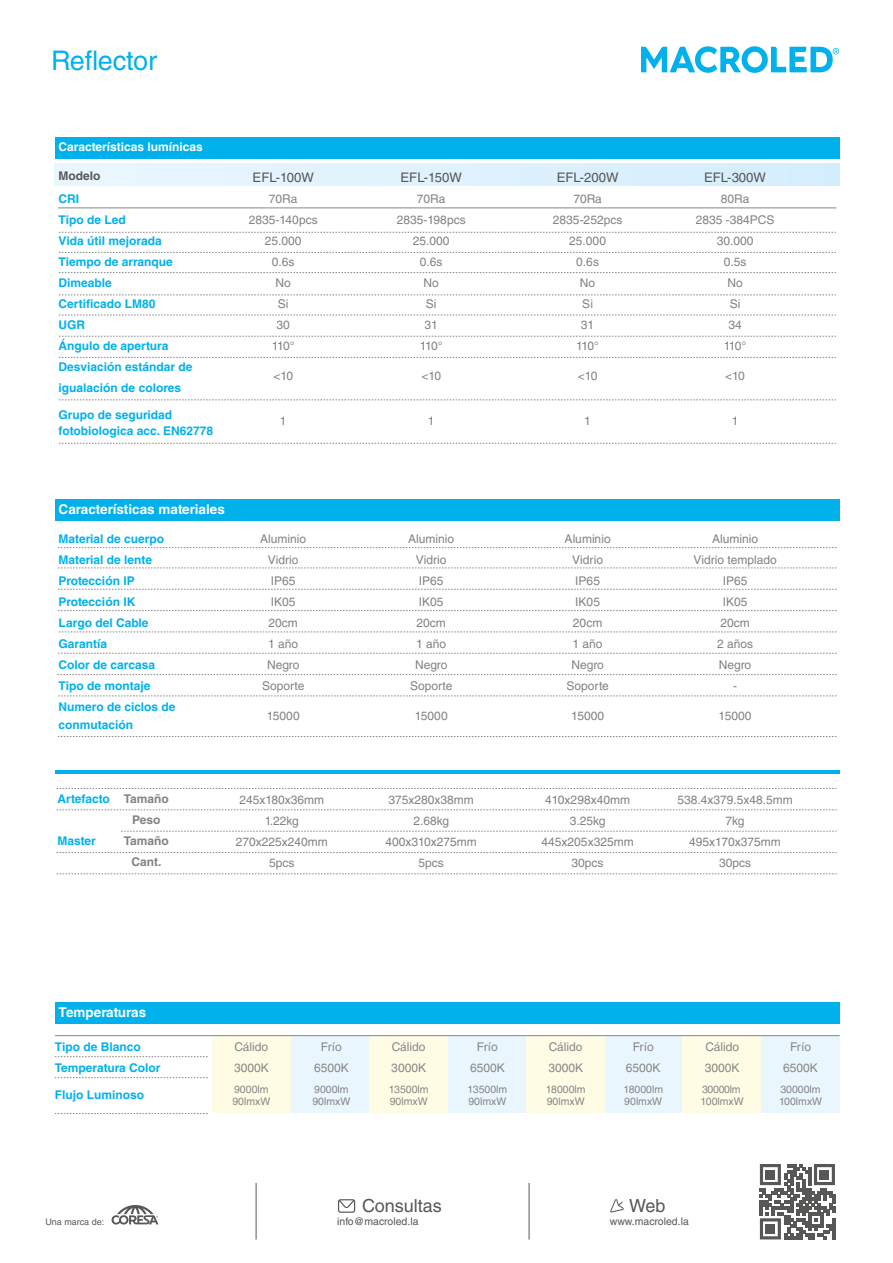
<style>
.page{position:relative;width:893px;height:1263px;background:#fff}
.page>*{position:absolute;margin:0;border:0;box-sizing:border-box;transform-origin:0 0}
.t1{font:27px "Helvetica LT Std";color:#00b1eb}
.t2{font:18px "Helvetica LT Std";color:#575756}
.t3{font:700 13.5px "Helvetica LT Std";color:#fff}
.t4{font:13.2px "Helvetica LT Std";color:#575756}
.t5{font:12px/21px "Helvetica LT Std";color:#808285;text-align:center}
.t6{font:700 12px/21px "Helvetica LT Std";color:#00b1eb}
.t7{font:12px/21px "Helvetica LT Std";color:#878787}
.t8{font:700 12px "Helvetica LT Std";color:#fff}
.t9{font:700 12px/21px "Helvetica LT Std";color:#808285;text-align:center}
.t10{font:700 12px "Helvetica LT Std";color:#575756}
.t11{font:10.5px/12px "Helvetica LT Std";color:#878787}
.t12{font:10.5px "Helvetica LT Std";color:#575756}
.t13{font:10.5px/12px "Helvetica LT Std";letter-spacing:-.03em;color:#878787}
.t14{font:9px "Helvetica LT Std";color:#575756}
</style>
<div class="page">
<div style="left:291px;top:1035px;width:78px;height:78px;background:#eaf6fe"></div>
<div style="left:448px;top:1035px;width:79px;height:78px;background:#eaf6fe"></div>
<div style="left:605px;top:1035px;width:78px;height:78px;background:#eaf6fe"></div>
<div style="left:761px;top:1035px;width:79px;height:78px;background:#eaf6fe"></div>
<div style="left:212px;top:1035px;width:79px;height:78px;background:#fffce5"></div>
<div style="left:369px;top:1035px;width:79px;height:78px;background:#fffce5"></div>
<div style="left:526px;top:1035px;width:79px;height:78px;background:#fffce5"></div>
<div style="left:682px;top:1035px;width:79px;height:78px;background:#fffce5"></div>
<svg style="left:55px;top:1056px;width:153px;height:1px"></svg>
<svg style="left:55px;top:1077px;width:153px;height:1px"></svg>
<svg style="left:55px;top:1113px;width:153px;height:1px"></svg>
<div style="left:55px;top:1002px;width:785px;height:22px;background:#00b1eb"></div>
<div style="left:55px;top:137px;width:785px;height:22px;background:#00b1eb"></div>
<hr style="left:58px;top:208px;width:778px;height:1px;background:#878787">
<svg style="left:57px;top:185px;width:779px;height:1px"></svg>
<svg style="left:59px;top:232px;width:777px;height:1px"></svg>
<svg style="left:59px;top:295px;width:777px;height:1px"></svg>
<svg style="left:59px;top:357px;width:777px;height:1px"></svg>
<svg style="left:59px;top:252px;width:777px;height:1px"></svg>
<svg style="left:59px;top:315px;width:777px;height:1px"></svg>
<svg style="left:59px;top:400px;width:777px;height:1px"></svg>
<svg style="left:59px;top:272px;width:777px;height:1px"></svg>
<svg style="left:59px;top:336px;width:777px;height:1px"></svg>
<div style="left:55px;top:163px;width:785px;height:22px;background:#e0f2fd"></div>
<svg style="left:57px;top:788px;width:779px;height:1px"></svg>
<svg style="left:57px;top:809px;width:779px;height:1px"></svg>
<svg style="left:121px;top:831px;width:715px;height:1px"></svg>
<svg style="left:57px;top:852px;width:779px;height:1px"></svg>
<svg style="left:58px;top:547px;width:778px;height:1px"></svg>
<svg style="left:57px;top:873px;width:779px;height:1px"></svg>
<div style="left:55px;top:499px;width:785px;height:22px;background:#00b1eb"></div>
<hr style="left:55px;top:771px;width:785px;height:3px;background:#00b1eb">
<hr style="left:55px;top:1035px;width:785px;height:1px;background:#878787">
<svg style="left:610px;top:1199px;width:14px;height:13px"></svg>
<svg style="left:112px;top:1205px;width:46px;height:19px"></svg>
<hr style="left:529px;top:1183px;width:1px;height:56px;background:#575756">
<hr style="left:256px;top:1183px;width:1px;height:56px;background:#575756">
<svg style="left:338px;top:1199px;width:17px;height:14px"></svg>
<svg style="left:760px;top:1164px;width:75px;height:75px"></svg>
<div style="left:766px;top:1170px;width:9px;height:9px;background:#575756"></div>
<div style="left:820px;top:1170px;width:9px;height:9px;background:#575756"></div>
<div style="left:766px;top:1224px;width:9px;height:9px;background:#575756"></div>
<svg style="left:641px;top:46px;width:198px;height:27px"></svg>
<svg style="left:58px;top:568px;width:779px;height:1px"></svg>
<svg style="left:58px;top:589px;width:779px;height:1px"></svg>
<svg style="left:58px;top:610px;width:779px;height:1px"></svg>
<svg style="left:59px;top:632px;width:778px;height:1px"></svg>
<svg style="left:58px;top:653px;width:779px;height:1px"></svg>
<svg style="left:57px;top:674px;width:780px;height:1px"></svg>
<svg style="left:58px;top:696px;width:779px;height:1px"></svg>
<svg style="left:58px;top:736px;width:778px;height:1px"></svg>
<svg style="left:59px;top:443px;width:777px;height:1px"></svg>
<h1 class="t1" style="left:51px;top:45px;width:108px">Reflector</h1>
<p class="t8" style="left:59px;top:140px;width:146px">Características lumínicas</p>
<p class="t10" style="left:59px;top:169px;width:43px">Modelo</p>
<p class="t4" style="left:253px;top:169px;width:63px">EFL-100W</p>
<p class="t5" style="left:249px;top:188px;width:70px">70Ra<br>2835-140pcs<br>25.000<br>0.6s<br>No<br>Si<br>30<br>110°</p>
<p class="t5" style="left:273px;top:365px;width:21px">&lt;10</p>
<p class="t5" style="left:280px;top:410px;width:8px">1</p>
<p class="t6" style="left:59px;top:188px;width:135px">CRI<br>Tipo de Led<br>Vida útil mejorada<br>Tiempo de arranque<br>Dimeable<br>Certificado LM80<br>UGR<br>Ángulo de apertura<br>Desviación estándar de igualación de colores</p>
<p class="t6" style="left:59px;top:406px;width:156px;line-height:16.5px">Grupo de seguridad fotobiologica acc. EN62778</p>
<p class="t3" style="left:59px;top:501px;width:168px">Características materiales</p>
<p class="t6" style="left:59px;top:528px;width:118px">Material de cuerpo<br>Material de lente<br>Protección IP<br>Protección IK<br>Largo del Cable<br>Garantía<br>Color de carcasa<br>Tipo de montaje<br>Numero de ciclos de</p>
<p class="t6" style="left:59px;top:714px;width:76px">conmutación</p>
<p class="t5" style="left:260px;top:528px;width:48px">Aluminio<br>Vidrio<br>IP65<br>IK05<br>20cm<br>1 año<br>Negro<br>Soporte</p>
<p class="t5" style="left:267px;top:705px;width:34px">15000</p>
<p class="t6" style="left:57px;top:788px;width:54px">Artefacto</p>
<p class="t6" style="left:57px;top:830px;width:40px">Master</p>
<p class="t9" style="left:124px;top:788px;width:47px">Tamaño<br>Peso<br>Tamaño<br>Cant.</p>
<p class="t5" style="left:236px;top:789px;width:94px">245x180x36mm<br>1.22kg<br>270x225x240mm<br>5pcs</p>
<p class="t4" style="left:401px;top:169px;width:63px">EFL-150W</p>
<p class="t5" style="left:397px;top:188px;width:70px">70Ra<br>2835-198pcs<br>25.000<br>0.6s<br>No<br>Si<br>31<br>110°</p>
<p class="t5" style="left:421px;top:365px;width:21px">&lt;10</p>
<p class="t5" style="left:428px;top:410px;width:8px">1</p>
<p class="t5" style="left:408px;top:528px;width:48px">Aluminio<br>Vidrio<br>IP65<br>IK05<br>20cm<br>1 año<br>Negro<br>Soporte</p>
<p class="t5" style="left:415px;top:705px;width:34px">15000</p>
<p class="t5" style="left:386px;top:789px;width:93px">375x280x38mm<br>2.68kg<br>400x310x275mm<br>5pcs</p>
<p class="t4" style="left:557px;top:169px;width:63px">EFL-200W</p>
<p class="t5" style="left:553px;top:188px;width:71px">70Ra<br>2835-252pcs<br>25.000<br>0.6s<br>No<br>Si<br>31<br>110°</p>
<p class="t5" style="left:578px;top:365px;width:21px">&lt;10</p>
<p class="t5" style="left:584px;top:410px;width:8px">1</p>
<p class="t5" style="left:565px;top:528px;width:48px">Aluminio<br>Vidrio<br>IP65<br>IK05<br>20cm<br>1 año<br>Negro<br>Soporte</p>
<p class="t5" style="left:571px;top:705px;width:34px">15000</p>
<p class="t4" style="left:704px;top:169px;width:63px">EFL-300W</p>
<p class="t5" style="left:696px;top:188px;width:80px">80Ra<br>2835 -384PCS<br>30.000<br>0.5s<br>No<br>Si<br>34<br>110°</p>
<p class="t5" style="left:725px;top:365px;width:21px">&lt;10</p>
<p class="t5" style="left:732px;top:410px;width:8px">1</p>
<p class="t5" style="left:693px;top:528px;width:85px">Aluminio<br>Vidrio templado<br>IP65<br>IK05<br>20cm<br>2 años<br>Negro<br>-</p>
<p class="t5" style="left:719px;top:705px;width:34px">15000</p>
<p class="t5" style="left:542px;top:789px;width:94px">410x298x40mm<br>3.25kg<br>445x205x325mm<br>30pcs</p>
<p class="t5" style="left:677px;top:789px;width:117px">538.4x379.5x48.5mm<br>7kg<br>495x170x375mm<br>30pcs</p>
<p class="t3" style="left:59px;top:1004px;width:89px">Temperaturas</p>
<p class="t6" style="left:55px;top:1035px;width:107px;line-height:21.8px">Tipo de Blanco<br>Temperatura Color</p>
<p class="t6" style="left:55px;top:1084px;width:91px">Flujo Luminoso</p>
<p class="t7" style="left:234px;top:1036px;width:36px">Cálido<br>3000K</p>
<p class="t11" style="left:232px;top:1083px;width:39px">9000lm<br>90lmxW</p>
<p class="t7" style="left:314px;top:1036px;width:36px;text-align:center">Frío<br>6500K</p>
<p class="t11" style="left:312px;top:1083px;width:39px">9000lm<br>90lmxW</p>
<p class="t7" style="left:391px;top:1036px;width:36px">Cálido<br>3000K</p>
<p class="t11" style="left:389px;top:1083px;width:41px">13500lm<br>90lmxW</p>
<p class="t7" style="left:470px;top:1036px;width:36px;text-align:center">Frío<br>6500K</p>
<p class="t11" style="left:467px;top:1083px;width:41px">13500lm<br>90lmxW</p>
<p class="t7" style="left:548px;top:1036px;width:36px">Cálido<br>3000K</p>
<p class="t11" style="left:546px;top:1083px;width:41px">18000lm<br>90lmxW</p>
<p class="t7" style="left:626px;top:1036px;width:36px;text-align:center">Frío<br>6500K</p>
<p class="t11" style="left:623px;top:1083px;width:41px">18000lm<br>90lmxW</p>
<p class="t7" style="left:705px;top:1036px;width:36px">Cálido<br>3000K</p>
<p class="t13" style="left:701px;top:1083px;width:45px">30000lm<br>100lmxW</p>
<p class="t7" style="left:783px;top:1036px;width:36px;text-align:center">Frío<br>6500K</p>
<p class="t11" style="left:779px;top:1083px;width:45px">30000lm<br>100lmxW</p>
<h2 class="t2" style="left:362px;top:1195px;width:81px">Consultas</h2>
<p class="t12" style="left:337px;top:1215px;width:83px">info@macroled.la</p>
<h2 class="t2" style="left:629px;top:1195px;width:38px">Web</h2>
<p class="t14" style="left:45px;top:1216px;width:60px">Una marca de:</p>
<p class="t12" style="left:610px;top:1215px;width:81px">www.macroled.la</p>
</div>
